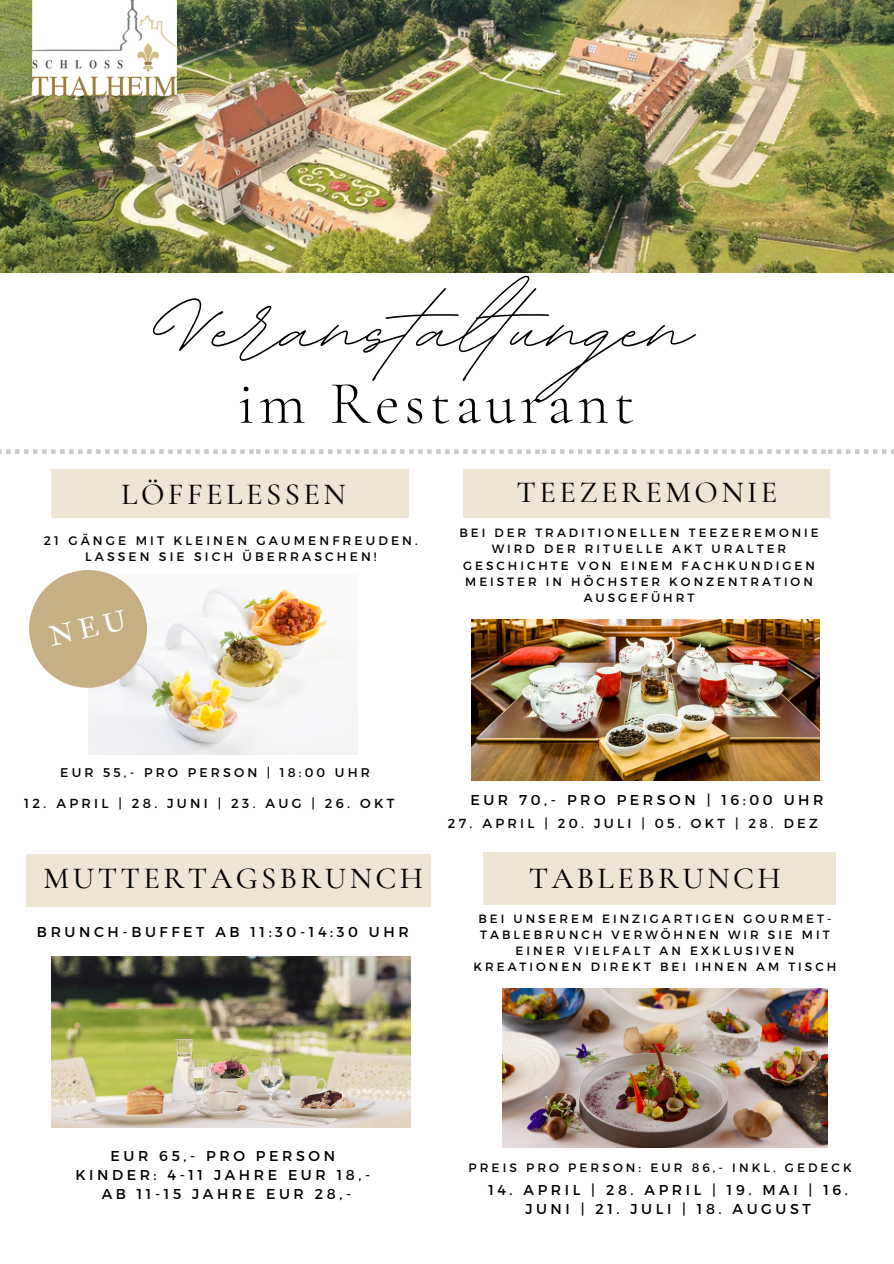
<style>
.page{position:relative;width:894px;height:1264px;background:#fff}
.page>*{position:absolute;margin:0;border:0;box-sizing:border-box;transform-origin:0 0}
.t1{font:137.1px "BD Script";color:#000}
.t2{font:300 61.05px "Cormorant Garamond";letter-spacing:.08em;color:#000}
.t3{font:500 30.6px "Cormorant Garamond";letter-spacing:.11em;color:#000}
.t4{font:14.25px/19.2px "Montserrat";letter-spacing:.25em;color:#000;text-align:center}
.t5{font:13.05px "Montserrat";letter-spacing:.25em;color:#000}
.t6{font:12.6px "Montserrat";letter-spacing:.25em;color:#000}
.t7{font:12.3px "Montserrat";letter-spacing:.25em;color:#000}
.t8{font:12.15px "Montserrat";letter-spacing:.25em;color:#000}
.t9{font:12px/16.2px "Montserrat";letter-spacing:.25em;color:#000;text-align:center}
</style>
<div class="page">
<img style="left:0;top:0;width:893px;height:273px">
<img style="left:32px;top:0;width:144px;height:95px">
<div style="left:51px;top:469px;width:358px;height:48px;background:#efe5d4"></div>
<svg style="left:0;top:449px;width:894px;height:5px"></svg>
<div style="left:463px;top:469px;width:367px;height:48px;background:#efe5d4"></div>
<img style="left:471px;top:619px;width:348px;height:161px">
<div style="left:482px;top:852px;width:352px;height:53px;background:#efe5d4"></div>
<div style="left:27px;top:854px;width:404px;height:52px;background:#efe5d4"></div>
<img style="left:51px;top:956px;width:359px;height:171px">
<img style="left:502px;top:988px;width:325px;height:159px">
<img style="left:88px;top:586px;width:269px;height:169px">
<svg style="left:29px;top:570px;width:124px;height:123px"></svg>
<p class="t1" style="left:170px;top:238px;width:523px">Veranstaltungen</p>
<p class="t2" style="left:237px;top:366px;width:398px">im Restaurant</p>
<h4 class="t3" style="left:121px;top:475px;width:226px">LÖFFELESSEN</h4>
<p class="t7" style="left:44px;top:532px;width:375px">21 GÄNGE MIT KLEINEN GAUMENFREUDEN.</p>
<p class="t7" style="left:85px;top:549px;width:293px">LASSEN SIE SICH ÜBERRASCHEN!</p>
<h5 class="t3" style="left:516px;top:474px;width:262px">TEEZEREMONIE</h5>
<h5 class="t9" style="left:459px;top:524px;width:361px">BEI DER TRADITIONELLEN TEEZEREMONIE<br>WIRD DER RITUELLE AKT URALTER<br>GESCHICHTE VON EINEM FACHKUNDIGEN<br>MEISTER IN HÖCHSTER KONZENTRATION<br>AUSGEFÜHRT</h5>
<p class="t6" style="left:60px;top:764px;width:311px">EUR 55,- PRO PERSON | 18:00 UHR</p>
<p class="t5" style="left:24px;top:794px;width:371px">12. APRIL | 28. JUNI | 23. AUG | 26. OKT</p>
<h3 class="t4" style="left:470px;top:789px;width:354px">EUR 70,- PRO PERSON | 16:00 UHR</h3>
<h5 class="t5" style="left:448px;top:815px;width:371px">27. APRIL | 20. JULI | 05. OKT | 28. DEZ</h5>
<h5 class="t3" style="left:44px;top:859px;width:381px">MUTTERTAGSBRUNCH</h5>
<p class="t3" style="left:528px;top:859px;width:253px">TABLEBRUNCH</p>
<h5 class="t9" style="left:473px;top:909px;width:364px">BEI UNSEREM EINZIGARTIGEN GOURMET-TABLEBRUNCH VERWÖHNEN WIR SIE MIT EINER VIELFALT AN EXKLUSIVEN KREATIONEN DIREKT BEI IHNEN AM TISCH</h5>
<h3 class="t4" style="left:37px;top:921px;width:373px">BRUNCH-BUFFET AB 11:30-14:30 UHR</h3>
<p class="t4" style="left:75px;top:1145px;width:296px">EUR 65,- PRO PERSON<br>KINDER: 4-11 JAHRE EUR 18,-<br>AB 11-15 JAHRE EUR 28,-</p>
<p class="t8" style="left:468px;top:1159px;width:384px">PREIS PRO PERSON: EUR 86,- INKL. GEDECK</p>
<p class="t4" style="left:488px;top:1179px;width:361px">14. APRIL | 28. APRIL | 19. MAI | 16.<br>JUNI | 21. JULI | 18. AUGUST</p>
</div>
